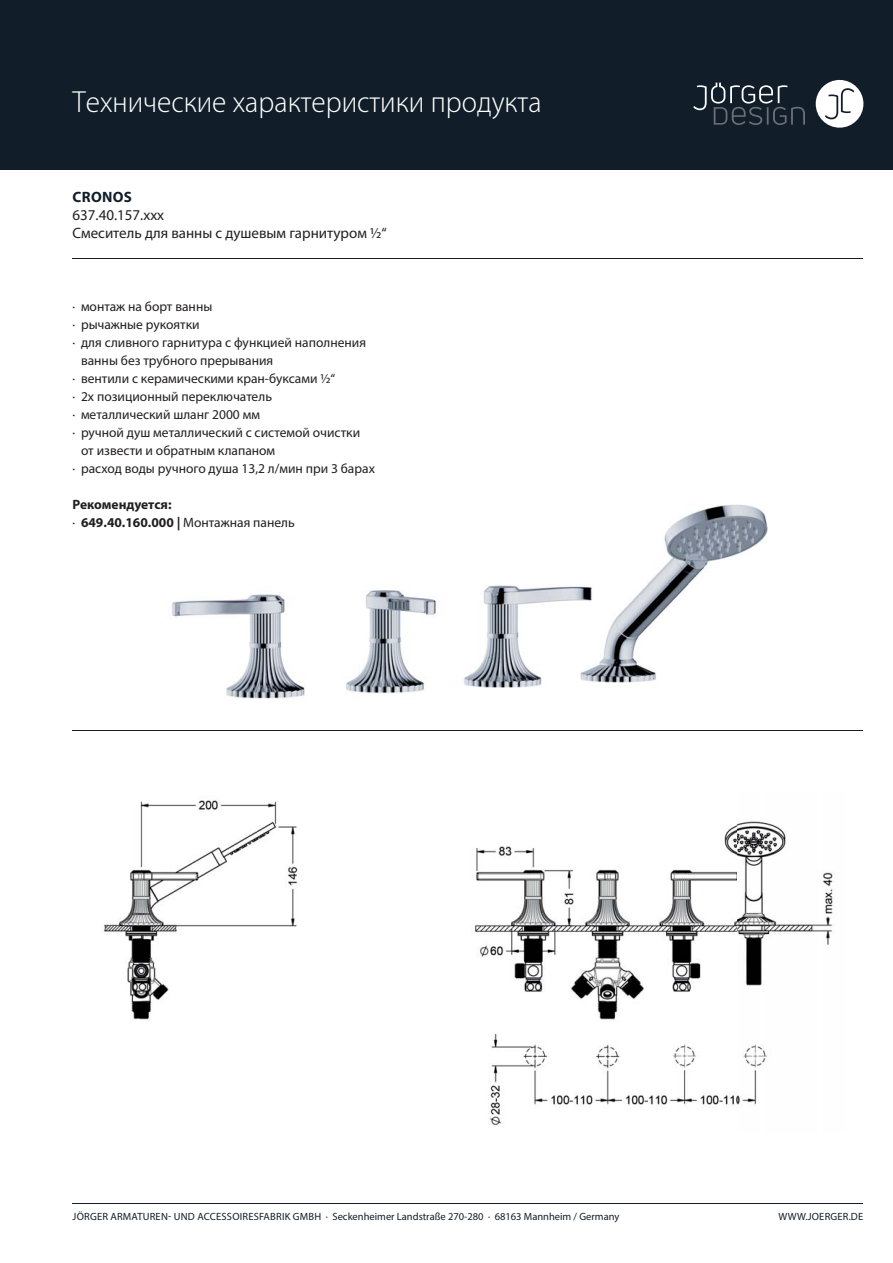
<style>
.page{position:relative;width:893px;height:1263px;background:#fff}
.page>*{position:absolute;margin:0;border:0;box-sizing:border-box;transform-origin:0 0}
.t1{font:100 30px "Myriad Set Pro";color:#fff}
.t2{font:15px "Myriad Pro";color:#231f20}
.t3{font:700 15px "Myriad Pro";letter-spacing:.02em;color:#111e29}
.t4{font:13.5px "Myriad Pro";color:#231f20}
.t5{font:700 13.5px/18px "Myriad Pro";letter-spacing:-.005em;color:#231f20}
.t6{font:10.5px "Myriad Pro";letter-spacing:.005em;color:#111e29}
.s1{font-weight:400}
</style>
<div class="page">
<div style="left:0;top:0;width:893px;height:169px;background:#111e29"></div>
<div style="left:816px;top:80px;width:47px;height:48px;background:#fff;border-radius:50%"></div>
<svg style="left:825px;top:88px;width:29px;height:31px"></svg>
<svg style="left:693px;top:83px;width:112px;height:42px"></svg>
<hr style="left:72px;top:1203px;width:791px;height:1px;background:#111e29">
<img style="left:172px;top:504px;width:596px;height:195px">
<hr style="left:72px;top:258px;width:791px;height:1px;background:#111e29">
<hr style="left:72px;top:730px;width:791px;height:1px;background:#111e29">
<img style="left:103px;top:800px;width:730px;height:326px">
<h1 class="t1" style="left:72px;top:87px;width:471px">Технические характеристики продукта</h1>
<p class="t3" style="left:73px;top:191px;width:61px">CRONOS</p>
<p class="t2" style="left:72px;top:210px;width:93px">637.40.157.xxx</p>
<p class="t2" style="left:72px;top:227px;width:316px">Смеситель для ванны с душевым гарнитуром ½“</p>
<p class="t4" style="left:72px;top:302px;width:141px">· монтаж на борт ванны</p>
<p class="t4" style="left:72px;top:320px;width:129px">· рычажные рукоятки</p>
<p class="t4" style="left:72px;top:338px;width:295px">· для сливного гарнитура с функцией наполнения</p>
<p class="t4" style="left:81px;top:356px;width:194px">ванны без трубного прерывания</p>
<p class="t4" style="left:72px;top:374px;width:264px">· вентили с керамическими кран-буксами ½“</p>
<p class="t4" style="left:72px;top:392px;width:201px">· 2х позиционный переключатель</p>
<p class="t4" style="left:72px;top:410px;width:189px">· металлический шланг 2000 мм</p>
<p class="t4" style="left:72px;top:428px;width:289px">· ручной душ металлический с системой очистки</p>
<p class="t4" style="left:81px;top:446px;width:196px">от извести и обратным клапаном</p>
<p class="t4" style="left:72px;top:464px;width:304px">· расход воды ручного душа 13,2 л/мин при 3 барах</p>
<p class="t5" style="left:72px;top:497px;width:224px">Рекомендуется:<br><span class="s1">·</span> 649.40.160.000 | <span class="s1">Mонтажная панель</span></p>
<p class="t6" style="left:73px;top:1213px;width:548px">JÖRGER ARMATUREN- UND ACCESSOIRESFABRIK GMBH · Seckenheimer Landstraße 270-280 · 68163 Mannheim / Germany</p>
<p class="t6" style="left:778px;top:1213px;width:86px">WWW.JOERGER.DE</p>
</div>
